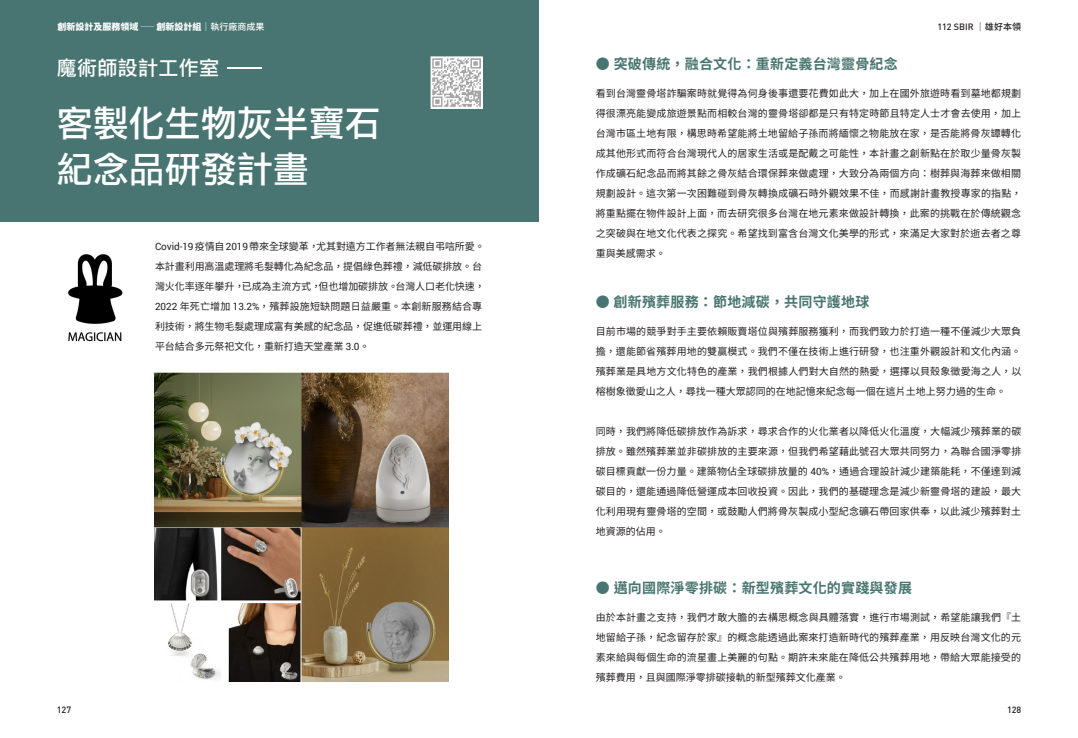
<style>
.page{position:relative;width:1078px;height:738px;background:#fff}
.page>*{position:absolute;margin:0;border:0;box-sizing:border-box;transform-origin:0 0}
.t1{font:300 36px "ST Heiti J";color:#fff}
.t2{font:300 20px "ST Heiti J";letter-spacing:.015em;color:#fff}
.t3{font:700 14px "Noto Sans CJ Ktc";letter-spacing:.015em;color:#487571}
.t4{font:10px/20px "Noto Sans CJ Ktc";color:#231f20;text-align:justify}
.t5{font:900 9px "Noto Sans CJ Ktc";color:#fff}
.t6{font:500 9px "DIN";color:#231f20}
.s1{font-weight:100}
.s2{font-weight:500}
.s3{font-family:"Roboto"}
.s4{font-family:"Adobe Ming Std";font-weight:300}
.s5{font-family:"Noto Sans CJ Ktc"}
</style>
<div class="page">
<div style="left:0;top:0;width:539px;height:221px;background:#487571"></div>
<img style="left:154px;top:372px;width:295px;height:308px">
<img style="left:68px;top:254px;width:55px;height:88px">
<img style="left:433px;top:59px;width:47px;height:47px">
<div style="left:431px;top:57px;width:51px;height:51px;border:1px solid #fff"></div>
<p class="t5" style="left:57px;top:22px;width:209px">創新設計及服務領域<span class="s1">－</span>創新設計組<span class="s2">｜執行廠商成果</span></p>
<p class="t2" style="left:57px;top:54px;width:214px">魔術師設計工作室－</p>
<p class="t1" style="left:57px;top:99px;width:325px">客製化生物灰半寶石</p>
<p class="t1" style="left:57px;top:145px;width:253px">紀念品研發計畫</p>
<p class="t4" style="left:155px;top:236px;width:331px;text-align:left"><span class="s3">Covid-19</span>疫情自<span class="s3">2019</span>帶來全球變革，尤其對遠方工作者無法親自弔唁所愛。本計畫利用高溫處理將毛髮轉化為紀念品，提倡綠色葬禮，減低碳排放。台灣火化率逐年攀升，已成為主流方式，但也增加碳排放。台灣人口老化快速，<span class="s3">2022</span> 年死亡增加 <span class="s3">13.2%</span>，殯葬設施短缺問題日益嚴重。本創新服務結合專利技術，將生物毛髮處理成富有美感的紀念品，促進低碳葬禮，並運用線上平台結合多元祭祀文化，重新打造天堂產業 <span class="s3">3.0</span>。</p>
<p class="t3" style="left:595px;top:56px;width:303px"><span class="s4">●</span> 突破傳統，融合文化：重新定義台灣靈骨紀念</p>
<p class="t6" style="left:937px;top:21px;width:85px">112 SBIR <span class="s5">｜雄好本領</span></p>
<p class="t4" style="left:595px;top:83px;width:427px">看到台灣靈骨塔詐騙案時就覺得為何身後事還要花費如此大，加上在國外旅遊時看到墓地都規劃得很漂亮能變成旅遊景點而相較台灣的靈骨塔卻都是只有特定時節且特定人士才會去使用，加上台灣市區土地有限，構思時希望能將土地留給子孫而將緬懷之物能放在家，是否能將骨灰罈轉化成其他形式而符合台灣現代人的居家生活或是配戴之可能性，本計畫之創新點在於取少量骨灰製作成礦石紀念品而將其餘之骨灰結合環保葬來做處理，大致分為兩個方向：樹葬與海葬來做相關規劃設計。這次第一次困難碰到骨灰轉換成礦石時外觀效果不佳，而感謝計畫教授專家的指點，將重點擺在物件設計上面，而去研究很多台灣在地元素來做設計轉換，此案的挑戰在於傳統觀念之突破與在地文化代表之探究。希望找到富含台灣文化美學的形式，來滿足大家對於逝去者之尊重與美感需求。</p>
<p class="t3" style="left:595px;top:294px;width:275px"><span class="s4">●</span> 創新殯葬服務：節地減碳，共同守護地球</p>
<p class="t4" style="left:595px;top:321px;width:427px">目前市場的競爭對手主要依賴販賣塔位與殯葬服務獲利，而我們致力於打造一種不僅減少大眾負擔，還能節省殯葬用地的雙贏模式。我們不僅在技術上進行研發，也注重外觀設計和文化內涵。殯葬業是具地方文化特色的產業，我們根據人們對大自然的熱愛，選擇以貝殼象徵愛海之人，以榕樹象徵愛山之人，尋找一種大眾認同的在地記憶來紀念每一個在這片土地上努力過的生命。</p>
<p class="t4" style="left:595px;top:421px;width:427px">同時，我們將降低碳排放作為訴求，尋求合作的火化業者以降低火化溫度，大幅減少殯葬業的碳排放。雖然殯葬業並非碳排放的主要來源，但我們希望藉此號召大眾共同努力，為聯合國淨零排碳目標貢獻一份力量。建築物佔全球碳排放量的 <span class="s3">40%</span>，通過合理設計減少建築能耗，不僅達到減碳目的，還能通過降低營運成本回收投資。因此，我們的基礎理念是減少新靈骨塔的建設，最大化利用現有靈骨塔的空間，或鼓勵人們將骨灰製成小型紀念礦石帶回家供奉，以此減少殯葬對土地資源的佔用。</p>
<p class="t3" style="left:595px;top:579px;width:318px"><span class="s4">●</span> 邁向國際淨零排碳：新型殯葬文化的實踐與發展</p>
<p class="t4" style="left:595px;top:606px;width:427px">由於本計畫之支持，我們才敢大膽的去構思概念與具體落實，進行市場測試，希望能讓我們『土地留給子孫，紀念留存於家』的概念能透過此案來打造新時代的殯葬產業，用反映台灣文化的元素來給與每個生命的流星畫上美麗的句點。期許未來能在降低公共殯葬用地，帶給大眾能接受的殯葬費用，且與國際淨零排碳接軌的新型殯葬文化產業。</p>
<p class="t6" style="left:57px;top:703px;width:16px">127</p>
<p class="t6" style="left:1006px;top:703px;width:16px">128</p>
</div>
